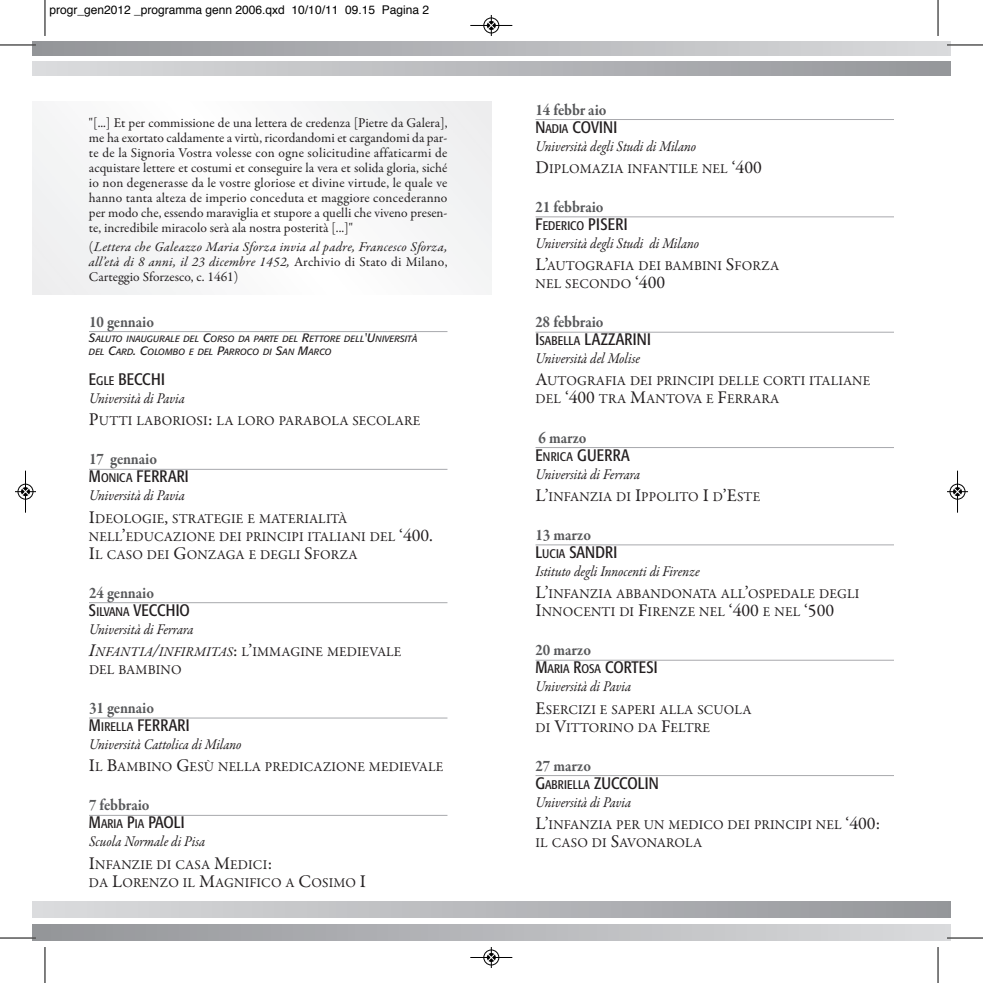
<style>
.page{position:relative;width:983px;height:983px;background:#fff}
.page>*{position:absolute;margin:0;border:0;box-sizing:border-box;transform-origin:0 0}
.t1{font:condensed 16.5px "Formata";letter-spacing:.02em;color:#231f20}
.t2{font:700 16.5px "Garamond Premr Pro";color:#57585a;scale:.9 1}
.t3{font:condensed 16.5px "Formata";color:#231f20}
.t4{font:italic 15px "Garamond Premr Pro";letter-spacing:-.005em;color:#231f20;scale:.9 1}
.t5{font:13.5px/18px "Garamond Premr Pro";letter-spacing:.01em;color:#231f20}
.t6{font:italic 13.5px/15px "Garamond Premr Pro";letter-spacing:.015em;color:#231f20;text-align:justify}
.t7{font:12px "Helvetica";color:#000}
.t8{font:italic 9px/13.5px "Formata";color:#231f20}
.s1{font-style:normal}
.s2{font-size:12px}
.s3{font-size:12.3px}
.s4{font-size:18px}
.s5{font-style:italic;font-size:18px}
.s6{font-style:italic}
</style>
<div class="page">
<hr style="left:89px;top:331px;width:358px;height:1px;background:#a8a9ad">
<hr style="left:89px;top:469px;width:358px;height:1px;background:#a8a9ad">
<hr style="left:89px;top:602px;width:358px;height:1px;background:#a8a9ad">
<hr style="left:89px;top:718px;width:358px;height:1px;background:#a8a9ad">
<hr style="left:89px;top:815px;width:358px;height:1px;background:#a8a9ad">
<svg style="left:32px;top:61px;width:919px;height:14px;background:#b8b9bc"></svg>
<svg style="left:32px;top:41px;width:919px;height:14px;background:#b6b7ba"></svg>
<svg style="left:32px;top:902px;width:919px;height:15px;background:#b7b8bb"></svg>
<div style="left:32px;top:924px;width:919px;height:16px;background:linear-gradient(to right,#939599,#dadbdd)"></div>
<hr style="left:535px;top:119px;width:359px;height:1px;background:#a8a9ad">
<hr style="left:535px;top:216px;width:359px;height:1px;background:#a8a9ad">
<hr style="left:535px;top:332px;width:359px;height:1px;background:#a8a9ad">
<hr style="left:535px;top:447px;width:359px;height:1px;background:#a8a9ad">
<hr style="left:535px;top:544px;width:359px;height:1px;background:#a8a9ad">
<hr style="left:535px;top:660px;width:359px;height:1px;background:#a8a9ad">
<hr style="left:535px;top:775px;width:359px;height:1px;background:#a8a9ad">
<hr style="left:0;top:44px;width:36px;height:1px;background:#fff">
<hr style="left:947px;top:44px;width:36px;height:1px;background:#fff">
<hr style="left:0;top:937px;width:36px;height:1px;background:#fff">
<hr style="left:947px;top:937px;width:36px;height:1px;background:#fff">
<hr style="left:45px;top:0;width:1px;height:36px;background:#000">
<hr style="left:0;top:45px;width:36px;height:1px;background:#000">
<hr style="left:938px;top:0;width:1px;height:36px;background:#000">
<hr style="left:947px;top:45px;width:36px;height:1px;background:#000">
<hr style="left:45px;top:947px;width:1px;height:36px;background:#000">
<hr style="left:0;top:938px;width:36px;height:1px;background:#000">
<hr style="left:938px;top:947px;width:1px;height:36px;background:#000">
<hr style="left:947px;top:938px;width:36px;height:1px;background:#000">
<div style="left:483px;top:17px;width:16px;height:16px;border:1px solid #fff;border-radius:50%"></div>
<hr style="left:470px;top:25px;width:42px;height:1px;background:#000">
<div style="left:484px;top:18px;width:15px;height:15px;border:1px solid #000;border-radius:50%"></div>
<svg style="left:487px;top:15px;width:8px;height:21px"></svg>
<div style="left:483px;top:949px;width:16px;height:16px;border:1px solid #fff;border-radius:50%"></div>
<hr style="left:470px;top:957px;width:42px;height:1px;background:#000">
<div style="left:484px;top:950px;width:15px;height:15px;border:1px solid #000;border-radius:50%"></div>
<svg style="left:487px;top:947px;width:8px;height:21px"></svg>
<div style="left:18px;top:484px;width:15px;height:16px;border:1px solid #fff;border-radius:50%"></div>
<hr style="left:25px;top:471px;width:1px;height:42px;background:#000">
<div style="left:18px;top:484px;width:15px;height:15px;border:1px solid #000;border-radius:50%"></div>
<svg style="left:15px;top:488px;width:21px;height:7px"></svg>
<div style="left:949px;top:484px;width:16px;height:16px;border:1px solid #fff;border-radius:50%"></div>
<hr style="left:957px;top:471px;width:1px;height:42px;background:#000">
<div style="left:950px;top:484px;width:15px;height:15px;border:1px solid #000;border-radius:50%"></div>
<svg style="left:947px;top:488px;width:21px;height:7px"></svg>
<p class="t7" style="left:49px;top:4px;width:381px">progr_gen2012 _programma genn 2006.qxd 10/10/11 09.15 Pagina 2</p>
<p class="t5" style="left:89px;top:116px;width:360px;line-height:15px;text-align:justify">"[...] Et per commissione de una lettera de credenza [Pietre da Galera], me ha exortato caldamente a virtù, ricordandomi et cargandomi da par&shy;te de la Signoria Vostra volesse con ogne solicitudine affaticarmi de acquistare lettere et costumi et conseguire la vera et solida gloria, siché io non degenerasse da le vostre gloriose et divine virtude, le quale ve hanno tanta alteza de imperio conceduta et maggiore concederanno per modo che, essendo maraviglia et stupore a quelli che viveno presen&shy;te, incredibile miracolo serà ala nostra posterità [...]"</p>
<p class="t6" style="left:89px;top:240px;width:360px"><span class="s1">(</span>Lettera che Galeazzo Maria Sforza invia al padre, Francesco Sforza, all’età di 8 anni, il 23 dicembre 1452, <span class="s1">Archivio di Stato di Milano, Carteggio Sforzesco, c. 1461)</span></p>
<p class="t2" style="left:89px;top:315px;width:74px">10 gennaio</p>
<p class="t8" style="left:89px;top:332px;width:330px"><span class="s2">S</span>ALUTO INAUGURALE DEL <span class="s2">C</span>ORSO DA PARTE DEL <span class="s2">R</span>ETTORE DELL<span class="s2">'U</span>NIVERSITÀ<br>DEL <span class="s2">C</span>ARD<span class="s2">. C</span>OLOMBO E DEL <span class="s2">P</span>ARROCO DI <span class="s2">S</span>AN <span class="s2">M</span>ARCO</p>
<p class="t1" style="left:89px;top:372px;width:77px">E<span class="s3">GLE</span> BECCHI</p>
<p class="t4" style="left:89px;top:392px;width:108px">Università di Pavia</p>
<p class="t5" style="left:89px;top:413px;width:333px"><span class="s4">P</span>UTTI LABORIOSI<span class="s4">:</span> LA LORO PARABOLA SECOLARE</p>
<p class="t2" style="left:89px;top:453px;width:77px">17 gennaio</p>
<p class="t1" style="left:89px;top:470px;width:101px">M<span class="s3">ONICA</span> FERRARI</p>
<p class="t4" style="left:89px;top:490px;width:108px">Università di Pavia</p>
<p class="t5" style="left:89px;top:510px;width:345px"><span class="s4">I</span>DEOLOGIE<span class="s4">,</span> STRATEGIE E MATERIALITÀ<br>NELL<span class="s4">’</span>EDUCAZIONE DEI PRINCIPI ITALIANI DEL <span class="s4">‘400.<br>I</span>L CASO DEI <span class="s4">G</span>ONZAGA E DEGLI <span class="s4">S</span>FORZA</p>
<p class="t2" style="left:89px;top:586px;width:74px">24 gennaio</p>
<p class="t3" style="left:89px;top:603px;width:102px">S<span class="s3">ILVANA</span> VECCHIO</p>
<p class="t4" style="left:89px;top:623px;width:118px">Università di Ferrara</p>
<p class="t5" style="left:89px;top:644px;width:314px"><span class="s5">I</span><span class="s6">NFANTIA</span><span class="s5">/</span><span class="s6">INFIRMITAS</span><span class="s4">:</span> L<span class="s4">’</span>IMMAGINE MEDIEVALE<br>DEL BAMBINO</p>
<p class="t2" style="left:89px;top:701px;width:74px">31 gennaio</p>
<p class="t1" style="left:89px;top:718px;width:102px">M<span class="s3">IRELLA</span> FERRARI</p>
<p class="t4" style="left:89px;top:738px;width:171px">Università Cattolica di Milano</p>
<p class="t5" style="left:89px;top:759px;width:356px"><span class="s4">I</span>L <span class="s4">B</span>AMBINO <span class="s4">G</span>ESÙ NELLA PREDICAZIONE MEDIEVALE</p>
<p class="t2" style="left:89px;top:799px;width:69px">7 febbraio</p>
<p class="t1" style="left:89px;top:815px;width:97px">M<span class="s3">ARIA</span> P<span class="s3">IA</span> PAOLI</p>
<p class="t4" style="left:89px;top:836px;width:131px">Scuola Normale di Pisa</p>
<p class="t5" style="left:89px;top:856px;width:278px"><span class="s4">I</span>NFANZIE DI CASA <span class="s4">M</span>EDICI<span class="s4">:<br></span>DA <span class="s4">L</span>ORENZO IL <span class="s4">M</span>AGNIFICO A <span class="s4">C</span>OSIMO <span class="s4">I</span></p>
<p class="t2" style="left:535px;top:103px;width:80px">14 febbr aio</p>
<p class="t1" style="left:535px;top:120px;width:83px">N<span class="s3">ADIA</span> COVINI</p>
<p class="t4" style="left:535px;top:140px;width:180px">Università degli Studi di Milano</p>
<p class="t5" style="left:535px;top:161px;width:228px"><span class="s4">D</span>IPLOMAZIA INFANTILE NEL <span class="s4">‘400</span></p>
<p class="t2" style="left:535px;top:200px;width:77px">21 febbraio</p>
<p class="t1" style="left:535px;top:217px;width:93px">F<span class="s3">EDERICO</span> PISERI</p>
<p class="t4" style="left:535px;top:237px;width:183px">Università degli Studi di Milano</p>
<p class="t5" style="left:535px;top:258px;width:245px"><span class="s4">L’</span>AUTOGRAFIA DEI BAMBINI <span class="s4">S</span>FORZA<br>NEL SECONDO <span class="s4">‘400</span></p>
<p class="t2" style="left:535px;top:316px;width:77px">28 febbraio</p>
<p class="t1" style="left:535px;top:332px;width:117px">I<span class="s3">SABELLA</span> LAZZARINI</p>
<p class="t4" style="left:535px;top:353px;width:118px">Università del Molise</p>
<p class="t5" style="left:535px;top:373px;width:336px"><span class="s4">A</span>UTOGRAFIA DEI PRINCIPI DELLE CORTI ITALIANE<br>DEL <span class="s4">‘400</span> TRA <span class="s4">M</span>ANTOVA E <span class="s4">F</span>ERRARA</p>
<p class="t2" style="left:539px;top:431px;width:55px">6 marzo</p>
<p class="t1" style="left:535px;top:448px;width:96px">E<span class="s3">NRICA</span> GUERRA</p>
<p class="t4" style="left:535px;top:468px;width:118px">Università di Ferrara</p>
<p class="t5" style="left:535px;top:489px;width:226px"><span class="s4">L’</span>INFANZIA DI <span class="s4">I</span>PPOLITO <span class="s4">I</span> D<span class="s4">’E</span>STE</p>
<p class="t2" style="left:535px;top:528px;width:63px">13 marzo</p>
<p class="t1" style="left:535px;top:545px;width:83px">L<span class="s3">UCIA</span> SANDRI</p>
<p class="t4" style="left:535px;top:565px;width:184px">Istituto degli Innocenti di Firenze</p>
<p class="t5" style="left:535px;top:586px;width:325px"><span class="s4">L’</span>INFANZIA ABBANDONATA ALL<span class="s4">’</span>OSPEDALE DEGLI<br><span class="s4">I</span>NNOCENTI DI <span class="s4">F</span>IRENZE NEL <span class="s4">‘400</span> E NEL <span class="s4">‘500</span></p>
<p class="t2" style="left:535px;top:644px;width:63px">20 marzo</p>
<p class="t3" style="left:535px;top:660px;width:124px">M<span class="s3">ARIA</span> R<span class="s3">OSA</span> CORTESI</p>
<p class="t4" style="left:535px;top:681px;width:108px">Università di Pavia</p>
<p class="t5" style="left:535px;top:701px;width:218px"><span class="s4">E</span>SERCIZI E SAPERI ALLA SCUOLA<br>DI <span class="s4">V</span>ITTORINO DA <span class="s4">F</span>ELTRE</p>
<p class="t2" style="left:535px;top:759px;width:63px">27 marzo</p>
<p class="t3" style="left:535px;top:776px;width:125px">G<span class="s3">ABRIELLA</span> ZUCCOLIN</p>
<p class="t4" style="left:535px;top:796px;width:108px">Università di Pavia</p>
<p class="t5" style="left:535px;top:817px;width:346px"><span class="s4">L’</span>INFANZIA PER UN MEDICO DEI PRINCIPI NEL <span class="s4">‘400:<br></span>IL CASO DI <span class="s4">S</span>AVONAROLA</p>
</div>
